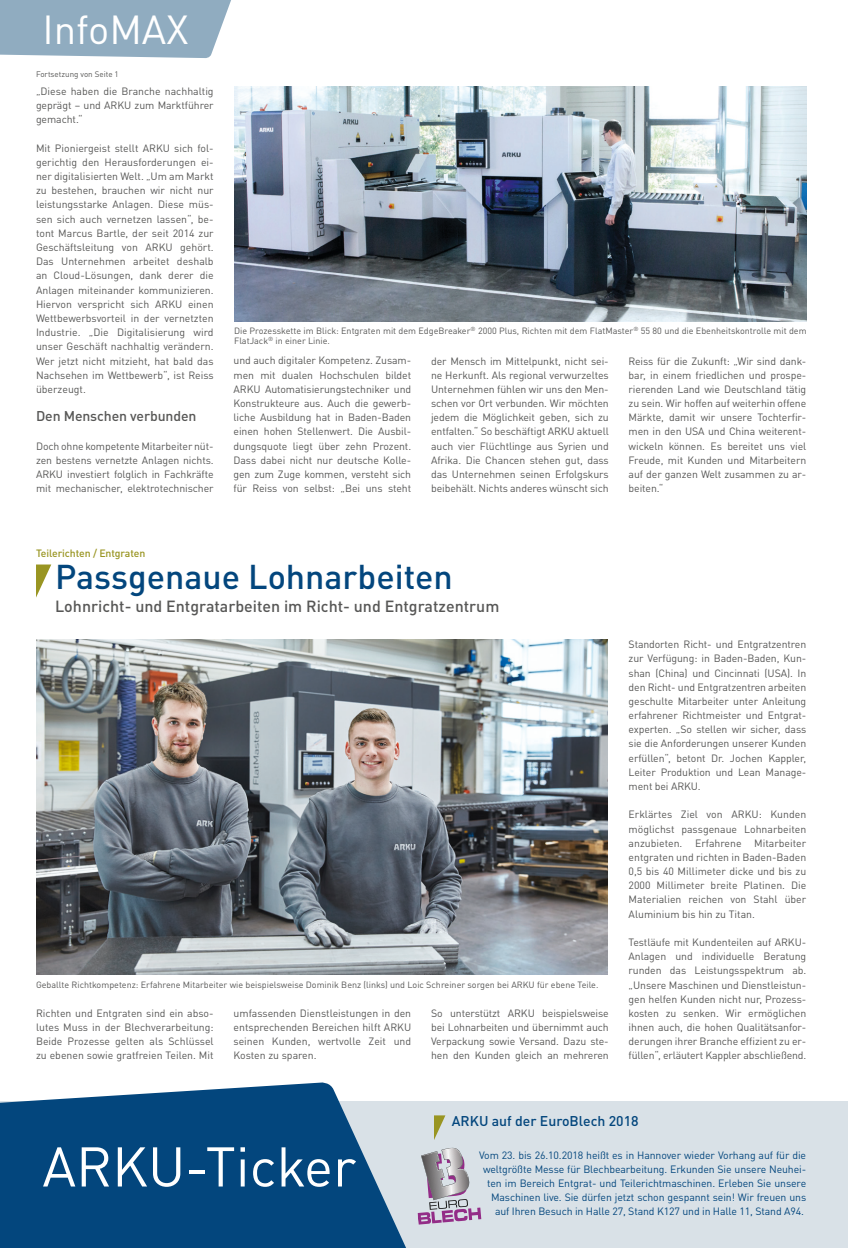
<style>
.page{position:relative;width:848px;height:1248px;background:#fff}
.page>*{position:absolute;margin:0;border:0;box-sizing:border-box;transform-origin:0 0}
.t1{font:55px "DINOT";color:#fff}
.t2{font:40px "DINOT";color:#fff}
.t3{font:500 34px "DINOT";color:#03467d}
.t4{font:500 16px "DINOT";color:#575756}
.t5{font:500 14px "DINOT";color:#03467d}
.t6{font:500 14px "DINOT";letter-spacing:-.01em;color:#575756}
.t7{font:10.5px/14.2px "DINOT";letter-spacing:-.01em;color:#575756;text-align:justify}
.t8{font:10.5px/14.2px "DINOT";letter-spacing:-.01em;color:#03467d;text-align:right}
.t9{font:500 10.5px "DINOT";letter-spacing:-.01em;color:#999522}
.t10{font:9px/10px "DINOT";color:#575756}
.t11{font:8px "DINOT";color:#575756}
</style>
<div class="page">
<div style="left:0;top:1101px;width:848px;height:146px;background:#d9e1e7"></div>
<svg style="left:0;top:1082px;width:406px;height:165px;background:#245e8e"></svg>
<svg style="left:0;top:0;width:231px;height:58px;background:#97b1c4"></svg>
<img style="left:234px;top:86px;width:572px;height:236px">
<img style="left:36px;top:639px;width:572px;height:335px">
<svg style="left:36px;top:564px;width:15px;height:33px"></svg>
<svg style="left:434px;top:1115px;width:11px;height:24px"></svg>
<svg style="left:417px;top:1147px;width:64px;height:77px"></svg>
<h2 class="t2" style="left:43px;top:4px;width:147px">InfoMAX</h2>
<p class="t11" style="left:36px;top:69px;width:84px">Fortsetzung von Seite 1</p>
<p class="t7" style="left:36px;top:84px;width:179px">„Diese haben die Branche nachhaltig geprägt – und ARKU zum Marktführer gemacht.“</p>
<p class="t7" style="left:36px;top:141px;width:179px">Mit Pioniergeist stellt ARKU sich fol&shy;gerichtig den Herausforderungen ei&shy;ner digitalisierten Welt. „Um am Markt zu bestehen, brauchen wir nicht nur leistungsstarke Anlagen. Diese müs&shy;sen sich auch vernetzen lassen“, be&shy;tont Marcus Bartle, der seit 2014 zur Geschäftsleitung von ARKU gehört.<br>Das Unternehmen arbeitet deshalb an Cloud-Lösungen, dank derer die Anlagen miteinander kommunizieren.<br>Hiervon verspricht sich ARKU einen Wettbewerbsvorteil in der vernetzten Industrie. „Die Digitalisierung wird unser Geschäft nachhaltig verändern.<br>Wer jetzt nicht mitzieht, hat bald das Nachsehen im Wettbewerb“, ist Reiss überzeugt.</p>
<h3 class="t6" style="left:36px;top:407px;width:162px">Den Menschen verbunden</h3>
<p class="t7" style="left:36px;top:438px;width:179px">Doch ohne kompetente Mitarbeiter nüt&shy;zen bestens vernetzte Anlagen nichts.<br>ARKU investiert folglich in Fachkräfte mit mechanischer, elektrotechnischer</p>
<p class="t10" style="left:234px;top:326px;width:574px">Die Prozesskette im Blick: Entgraten mit dem EdgeBreaker<sup>®</sup> 2000 Plus, Richten mit dem FlatMaster<sup>®</sup> 55 80 und die Ebenheitskontrolle mit dem<br>FlatJack<sup>®</sup> in einer Linie.</p>
<p class="t7" style="left:233px;top:353px;width:179px">und auch digitaler Kompetenz. Zusam&shy;men mit dualen Hochschulen bildet ARKU Automatisierungstechniker und Konstrukteure aus. Auch die gewerb&shy;liche Ausbildung hat in Baden-Baden einen hohen Stellenwert. Die Ausbil&shy;dungsquote liegt über zehn Prozent.<br>Dass dabei nicht nur deutsche Kolle&shy;gen zum Zuge kommen, versteht sich für Reiss von selbst: „Bei uns steht</p>
<p class="t7" style="left:431px;top:353px;width:179px">der Mensch im Mittelpunkt, nicht sei&shy;ne Herkunft. Als regional verwurzeltes Unternehmen fühlen wir uns den Men&shy;schen vor Ort verbunden. Wir möchten jedem die Möglichkeit geben, sich zu entfalten.“ So beschäftigt ARKU aktuell auch vier Flüchtlinge aus Syrien und Afrika. Die Chancen stehen gut, dass das Unternehmen seinen Erfolgskurs beibehält. Nichts anderes wünscht sich</p>
<p class="t7" style="left:628px;top:353px;width:179px">Reiss für die Zukunft: „Wir sind dank&shy;bar, in einem friedlichen und prospe&shy;rierenden Land wie Deutschland tätig zu sein. Wir hoffen auf weiterhin offene Märkte, damit wir unsere Tochterfir&shy;men in den USA und China weiterent&shy;wickeln können. Es bereitet uns viel Freude, mit Kunden und Mitarbeitern auf der ganzen Welt zusammen zu ar&shy;beiten.“</p>
<p class="t9" style="left:36px;top:546px;width:111px">Teilerichten / Entgraten</p>
<h3 class="t3" style="left:55px;top:554px;width:399px">Passgenaue Lohnarbeiten</h3>
<h3 class="t4" style="left:55px;top:596px;width:446px">Lohnricht- und Entgratarbeiten im Richt- und Entgratzentrum</h3>
<p class="t10" style="left:36px;top:979px;width:564px">Geballte Richtkompetenz: Erfahrene Mitarbeiter wie beispielsweise Dominik Benz (links) und Loic Schreiner sorgen bei ARKU für ebene Teile.</p>
<p class="t7" style="left:36px;top:1005px;width:179px">Richten und Entgraten sind ein abso&shy;lutes Muss in der Blechverarbeitung:<br>Beide Prozesse gelten als Schlüssel zu ebenen sowie gratfreien Teilen. Mit</p>
<p class="t7" style="left:233px;top:1005px;width:179px">umfassenden Dienstleistungen in den entsprechenden Bereichen hilft ARKU seinen Kunden, wertvolle Zeit und Kosten zu sparen.</p>
<p class="t7" style="left:431px;top:1005px;width:179px">So unterstützt ARKU beispielsweise bei Lohnarbeiten und übernimmt auch Verpackung sowie Versand. Dazu ste&shy;hen den Kunden gleich an mehreren</p>
<p class="t7" style="left:628px;top:637px;width:179px">Standorten Richt- und Entgratzentren zur Verfügung: in Baden-Baden, Kun&shy;shan (China) und Cincinnati (USA). In den Richt- und Entgratzentren arbeiten geschulte Mitarbeiter unter Anleitung erfahrener Richtmeister und Entgrat&shy;experten. „So stellen wir sicher, dass sie die Anforderungen unserer Kunden erfüllen“, betont Dr. Jochen Kappler, Leiter Produktion und Lean Manage&shy;ment bei ARKU.</p>
<p class="t7" style="left:628px;top:807px;width:179px">Erklärtes Ziel von ARKU: Kunden möglichst passgenaue Lohnarbeiten anzubieten. Erfahrene Mitarbeiter entgraten und richten in Baden-Baden 0,5 bis 40 Millimeter dicke und bis zu 2000 Millimeter breite Platinen. Die Materialien reichen von Stahl über Aluminium bis hin zu Titan.</p>
<p class="t7" style="left:628px;top:934px;width:179px">Testläufe mit Kundenteilen auf ARKU-Anlagen und individuelle Beratung runden das Leistungsspektrum ab. „Unsere Maschinen und Dienstleistun&shy;gen helfen Kunden nicht nur, Prozess&shy;kosten zu senken. Wir ermöglichen ihnen auch, die hohen Qualitätsanfor&shy;derungen ihrer Branche effizient zu er&shy;füllen“, erläutert Kappler abschließend.</p>
<h1 class="t1" style="left:42px;top:1132px;width:315px">ARKU-Ticker</h1>
<h3 class="t5" style="left:452px;top:1111px;width:188px">ARKU auf der EuroBlech 2018</h3>
<p class="t8" style="left:479px;top:1147px;width:329px">Vom 23. bis 26.10.2018 heißt es in Hannover wieder Vorhang auf für die weltgrößte Messe für Blechbearbeitung. Erkunden Sie unsere Neuhei&shy;ten im Bereich Entgrat- und Teilerichtmaschinen. Erleben Sie unsere Maschinen live. Sie dürfen jetzt schon gespannt sein! Wir freuen uns auf Ihren Besuch in Halle 27, Stand K127 und in Halle 11, Stand A94.</p>
</div>
